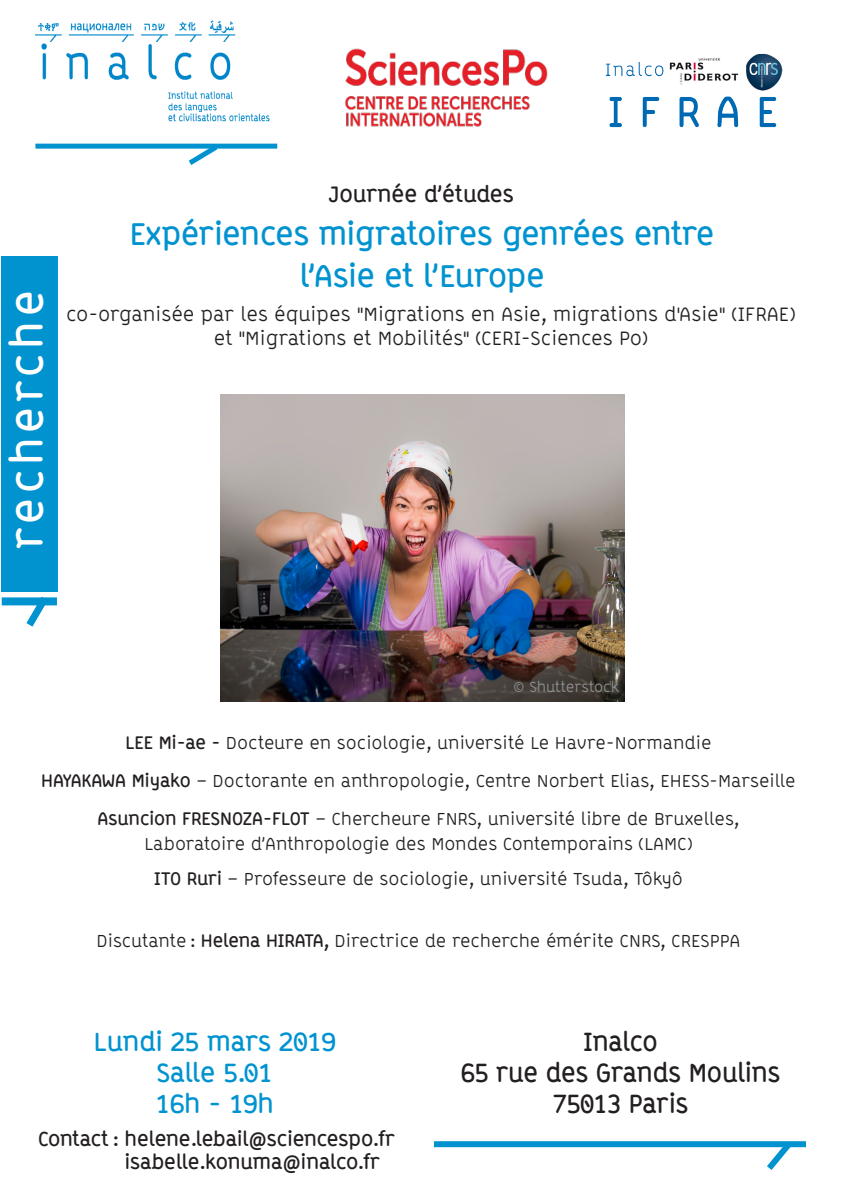
<style>
.page{position:relative;width:842px;height:1191px;background:#fff}
.page>*{position:absolute;margin:0;border:0;box-sizing:border-box;transform-origin:0 0}
.t1{font:700 44px "ABB Line";letter-spacing:.105em;color:#fff}
.t2{font:700 31px "ABB Line";color:#0093d0}
.t3{font:700 26px/31.2px "ABB Line";color:#231f20;text-align:center;scale:.96 1}
.t4{font:700 26px "ABB Line";color:#0093d0}
.t5{font:700 22px "ABB Line";letter-spacing:-.005em;color:#231f20}
.t6{font:20px/24px "ABB Line";color:#231f20;text-align:center}
.t7{font:700 20px "ABB Line";color:#231f20}
.t8{font:18px "ABB Line";color:#231f20}
.t9{font:15px "ABB Line";letter-spacing:-.01em;color:#8f9194}
.s1{font-weight:700}
</style>
<div class="page">
<img style="left:35px;top:20px;width:235px;height:102px">
<div style="left:35px;top:144px;width:242px;height:5px;background:#0093d0"></div>
<svg style="left:183px;top:143px;width:40px;height:22px"></svg>
<div style="left:434px;top:1141px;width:372px;height:6px;background:#0093d0"></div>
<div style="left:1px;top:257px;width:56px;height:335px;background:#0093d0"></div>
<div style="left:2px;top:597px;width:55px;height:8px;background:#0093d0"></div>
<svg style="left:20px;top:597px;width:34px;height:30px"></svg>
<svg style="left:761px;top:1141px;width:36px;height:29px"></svg>
<img style="left:605px;top:53px;width:178px;height:75px">
<img style="left:220px;top:394px;width:404px;height:307px">
<img style="left:345px;top:48px;width:203px;height:79px">
<p class="t1" style="left:1px;top:549px;width:260px;rotate:-90deg">recherche</p>
<p class="t5" style="left:328px;top:181px;width:187px">Journée d’études</p>
<p class="t2" style="left:130px;top:216px;width:586px">Expériences migratoires genrées entre</p>
<p class="t2" style="left:300px;top:258px;width:246px">l’Asie et l’Europe</p>
<p class="t6" style="left:66px;top:303px;width:731px">co-organisée par les équipes "Migrations en Asie, migrations d'Asie" (IFRAE) et "Migrations et Mobilités" (CERI-Sciences Po)</p>
<p class="t9" style="left:513px;top:677px;width:107px">© Shutterstock</p>
<p class="t8" style="left:125px;top:732px;width:588px"><span class="s1">LEE Mi-ae -</span> Docteure en sociologie, université Le Havre-Normandie</p>
<p class="t8" style="left:41px;top:770px;width:756px"><span class="s1">HAYAKAWA Miyako</span> – Doctorante en anthropologie, Centre Norbert Elias, EHESS-Marseille</p>
<p class="t8" style="left:97px;top:808px;width:643px"><span class="s1">Asuncion FRESNOZA-FLOT</span> – Chercheure FNRS, université libre de Bruxelles,</p>
<p class="t8" style="left:144px;top:833px;width:550px">Laboratoire d’Anthropologie des Mondes Contemporains (LAMC)</p>
<p class="t8" style="left:154px;top:868px;width:530px"><span class="s1">ITO Ruri</span> – Professeure de sociologie, université Tsuda, Tôkyô</p>
<p class="t8" style="left:97px;top:930px;width:645px">Discutante : <span class="s1">Helena HIRATA,</span> Directrice de recherche émérite CNRS, CRESPPA</p>
<p class="t4" style="left:94px;top:1026px;width:244px">Lundi 25 mars 2019</p>
<p class="t4" style="left:157px;top:1057px;width:117px">Salle 5.01</p>
<p class="t4" style="left:156px;top:1088px;width:119px">16h - 19h</p>
<p class="t7" style="left:38px;top:1126px;width:358px">Contact : helene.lebail@sciencespo.fr</p>
<p class="t7" style="left:125px;top:1149px;width:257px">isabelle.konuma@inalco.fr</p>
<p class="t3" style="left:583px;top:1025px;width:79px">Inalco</p>
<p class="t3" style="left:461px;top:1057px;width:334px">65 rue des Grands Moulins<br>75013 Paris</p>
</div>
